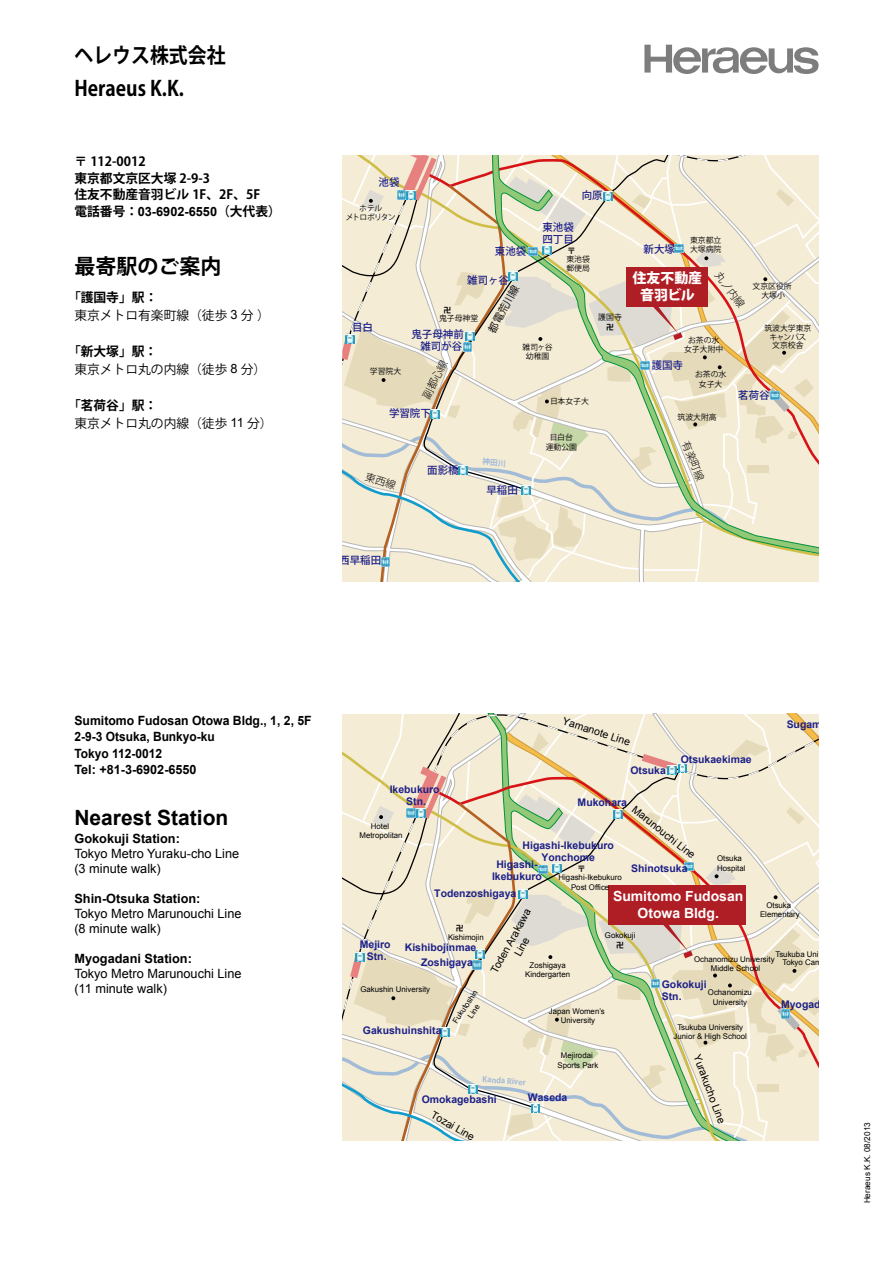
<style>
.page{position:relative;width:893px;height:1263px;background:#fff}
.page>*{position:absolute;margin:0;border:0;box-sizing:border-box;transform-origin:0 0}
.t1{font:700 21px/33px "Koz Go Pro";color:#000;scale:.9 1}
.t2{font:700 21px "Arial";color:#000}
.t3{font:700 21px "Koz Go Pro";color:#000}
.t4{font:700 13.95px/16.8px "Arial";color:#fff;text-align:center}
.t5{font:800 13.95px/16.8px "Koz Go Pro";color:#fff;text-align:center}
.t6{font:12.75px/15px "Arial";color:#000}
.t7{font:700 12.75px/16.5px "Arial";color:#000;scale:.96 1}
.t8{font:700 12.75px "Arial";color:#000}
.t9{font:12.75px/18px "Koz Go Pro";color:#000}
.t10{font:700 12.75px/16.5px "Koz Go Pro";color:#000}
.t11{font:700 10.5px/12.1px "Arial";color:#1d2088}
.t12{font:10.5px/12.6px "Arial";color:#000;text-align:center}
.t13{font:500 10.5px/12.1px "Koz Go Pro";color:#1d2088}
.t14{font:300 10.5px "Koz Go Pro";color:#000}
.t15{font:10.5px "Koz Go Pro";color:#000}
.t16{font:700 8.7px "Koz Go Pro";color:#000}
.t17{font:8.25px "Arial";color:#000}
.t18{font:7.8px/9.4px "Arial";color:#000;text-align:center}
.t19{font:7.8px/9.4px "Koz Go Pro";color:#000;text-align:center}
.t20{font:7.8px/9.4px "Koz Go Pro";letter-spacing:-.09em;color:#000;text-align:center}
.t21{font:700 7.8px "Koz Go Pro";color:#a2bbd7}
.t22{font:700 7.8px "Koz Go Pro";color:#000}
.s1{font-family:"Koz Go Pro"}
.s2{font-weight:700}
.s3{font-family:"Arial"}
</style>
<div class="page">
<svg style="left:644px;top:45px;width:175px;height:29px"></svg>
<svg style="left:342px;top:714px;width:477px;height:426px;background:#e8ddc6"></svg>
<svg style="left:342px;top:155px;width:477px;height:427px;background:#e9dfc9"></svg>
<h1 class="t1" style="left:74px;top:40px;width:170px">ヘレウス株式会社<br>Heraeus .K.K</h1>
<h3 class="t10" style="left:74px;top:154px;width:187px">〒 112-0012<br>東京都文京区大塚 2-9-3<br>住友不動産音羽ビル 、F1 、F2 F5</h3>
<h3 class="t8" style="left:74px;top:203px;width:208px"><span class="s1">電話番号：</span>03-6902-6550<span class="s1">（大代表(</span></h3>
<h1 class="t3" style="left:74px;top:252px;width:148px">最寄駅のご案内</h1>
<h3 class="t9" style="left:74px;top:288px;width:197px;text-indent:-6px"><span class="s2">「護国寺」駅：<br></span>東京メトロ有楽町線（徒歩 <span class="s3">3</span> 分 (</h3>
<h3 class="t9" style="left:74px;top:342px;width:193px;text-indent:-6px"><span class="s2">「新大塚」駅：<br></span>東京メトロ丸の内線（徒歩 <span class="s3">8</span> 分(</h3>
<h3 class="t9" style="left:74px;top:396px;width:200px;text-indent:-6px"><span class="s2">「茗荷谷」駅：<br></span>東京メトロ丸の内線（徒歩 <span class="s3">11</span> 分(</h3>
<h3 class="t13" style="left:379px;top:177px;width:22px">池袋</h3>
<p class="t20" style="left:346px;top:203px;width:52px">ホテル<br>メトロポリタン</p>
<h3 class="t13" style="left:352px;top:322px;width:22px">目白</h3>
<p class="t19" style="left:370px;top:366px;width:33px">学習院大</p>
<h3 class="t13" style="left:582px;top:190px;width:22px">向原</h3>
<h3 class="t13" style="left:542px;top:221px;width:33px">東池袋四丁目</h3>
<h3 class="t13" style="left:495px;top:245px;width:33px">東池袋</h3>
<h3 class="t13" style="left:467px;top:275px;width:43px">雑司ヶ谷</h3>
<p class="t16" style="left:567px;top:245px;width:10px">〒</p>
<p class="t19" style="left:566px;top:255px;width:25px;text-align:left">東池袋郵便局</p>
<h3 class="t15" style="left:485px;top:328px;width:54px;rotate:-61deg">都電荒川線</h3>
<p class="t22" style="left:443px;top:305px;width:9px">卍</p>
<p class="t19" style="left:439px;top:313px;width:41px">鬼子母神堂</p>
<h3 class="t13" style="left:411px;top:329px;width:54px;line-height:11.2px;text-align:right">鬼子母神前雑司が谷</h3>
<p class="t19" style="left:523px;top:342px;width:32px">雑司ヶ谷幼稚園</p>
<h3 class="t14" style="left:419px;top:395px;width:43px;rotate:-63deg">副都心線</h3>
<p class="t19" style="left:550px;top:396px;width:40px">日本女子大</p>
<p class="t19" style="left:598px;top:313px;width:25px">護国寺</p>
<p class="t22" style="left:606px;top:322px;width:9px">卍</p>
<h3 class="t13" style="left:389px;top:408px;width:43px">学習院下</h3>
<h3 class="t13" style="left:427px;top:464px;width:33px">面影橋</h3>
<h3 class="t13" style="left:486px;top:484px;width:33px">早稲田</h3>
<p class="t19" style="left:546px;top:433px;width:33px">目白台運動公園</p>
<h3 class="t13" style="left:644px;top:243px;width:33px">新大塚</h3>
<p class="t19" style="left:690px;top:235px;width:33px;text-align:left">東京都立大塚病院</p>
<h2 class="t5" style="left:632px;top:271px;width:71px">住友不動産音羽ビル</h2>
<h3 class="t14" style="left:723px;top:269px;width:43px;rotate:54deg">丸ノ内線</h3>
<p class="t19" style="left:753px;top:281px;width:41px">文京区役所大塚小</p>
<p class="t19" style="left:684px;top:336px;width:41px">お茶の水女子大附中</p>
<p class="t19" style="left:695px;top:370px;width:33px">お茶の水女子大</p>
<p class="t19" style="left:677px;top:413px;width:41px">筑波大附高</p>
<h3 class="t13" style="left:652px;top:360px;width:33px">護国寺</h3>
<h3 class="t14" style="left:692px;top:439px;width:43px;rotate:68deg">有楽町線</h3>
<p class="t19" style="left:764px;top:324px;width:49px;line-height:8.6px">筑波大学東京キャンパス<br>文京校舎</p>
<h3 class="t13" style="left:738px;top:389px;width:33px">茗荷谷</h3>
<h3 class="t13" style="left:339px;top:555px;width:43px">西早稲田</h3>
<h3 class="t7" style="left:74px;top:713px;width:249px">Sumitomo Fudosan Otowa Bldg., 1, 2, F5<br>2-9-3 Otsuka, Bunkyo-ku<br>Tokyo 112-0012<br>Tel: +81-3-6902-6550</h3>
<h1 class="t2" style="left:74px;top:804px;width:156px">Nearest Station</h1>
<h3 class="t8" style="left:74px;top:830px;width:107px">Gokokuji Station:</h3>
<h3 class="t6" style="left:74px;top:847px;width:166px">Tokyo Metro Yuraku-cho Line<br>3( minute walk(</h3>
<h3 class="t8" style="left:74px;top:890px;width:128px">Shin-Otsuka Station:</h3>
<h3 class="t6" style="left:74px;top:907px;width:169px">Tokyo Metro Marunouchi Line<br>8( minute walk(</h3>
<h3 class="t8" style="left:74px;top:950px;width:119px">Myogadani Station:</h3>
<h3 class="t6" style="left:74px;top:967px;width:169px">Tokyo Metro Marunouchi Line (11 minute walk(</h3>
<h3 class="t12" style="left:565px;top:714px;width:72px;rotate:18deg">Yamanote Line</h3>
<h3 class="t11" style="left:630px;top:764px;width:37px">Otsuka</h3>
<h3 class="t11" style="left:681px;top:753px;width:72px">Otsukaekimae</h3>
<h3 class="t11" style="left:787px;top:719px;width:43px">Sugamo</h3>
<h3 class="t11" style="left:390px;top:783px;width:52px;text-align:center">Ikebukuro<br>Stn.</h3>
<h3 class="t11" style="left:578px;top:797px;width:51px">Mukohara</h3>
<h3 class="t12" style="left:637px;top:803px;width:79px;rotate:38deg">Marunouchi Line</h3>
<p class="t18" style="left:359px;top:821px;width:45px">Hotel<br>Metropolitan</p>
<h3 class="t11" style="left:523px;top:839px;width:93px">Higashi-Ikebukuro</h3>
<h3 class="t11" style="left:492px;top:871px;width:52px">Ikebukuro</h3>
<h3 class="t11" style="left:541px;top:852px;width:55px">Yonchome</h3>
<p class="t18" style="left:717px;top:853px;width:30px;text-align:left">Otsuka<br>Hospital</p>
<h3 class="t11" style="left:496px;top:859px;width:43px">Higashi-</h3>
<h3 class="t11" style="left:631px;top:862px;width:58px">Shinotsuka</h3>
<p class="t16" style="left:577px;top:863px;width:10px">〒</p>
<p class="t18" style="left:559px;top:873px;width:65px">Higashi-Ikebukuro<br>Post Office</p>
<h3 class="t11" style="left:434px;top:887px;width:84px">Todenzoshigaya</h3>
<h2 class="t4" style="left:613px;top:888px;width:132px">Sumitomo Fudosan<br>Otowa Bldg.</h2>
<p class="t18" style="left:760px;top:900px;width:41px">Otsuka<br>Elementary</p>
<h3 class="t12" style="left:488px;top:969px;width:73px;rotate:-61deg">Toden Arakawa<br>Line</h3>
<p class="t22" style="left:456px;top:923px;width:9px">卍</p>
<p class="t18" style="left:605px;top:931px;width:32px">Gokokuji</p>
<p class="t22" style="left:616px;top:940px;width:9px">卍</p>
<p class="t18" style="left:448px;top:932px;width:37px">Kishimojin</p>
<h3 class="t11" style="left:360px;top:939px;width:32px;text-align:center">Mejiro<br>Stn.</h3>
<h3 class="t11" style="left:421px;top:940px;width:57px;line-height:14.9px;text-indent:-16px">Kishibojinmae<br>Zoshigaya</h3>
<p class="t18" style="left:775px;top:949px;width:67px;line-height:8.6px">Tsukuba University<br>Tokyo Campus</p>
<p class="t18" style="left:694px;top:954px;width:82px">Ochanomizu University<br>Middle School</p>
<p class="t18" style="left:525px;top:960px;width:46px">Zoshigaya<br>Kindergarten</p>
<h3 class="t11" style="left:662px;top:978px;width:46px">Gokokuji<br>Stn.</h3>
<p class="t18" style="left:360px;top:984px;width:71px">Gakushin University</p>
<p class="t18" style="left:708px;top:988px;width:46px">Ochanomizu<br>University</p>
<p class="t18" style="left:674px;top:1022px;width:75px">Tsukuba University<br>Junior &amp; High School</p>
<p class="t18" style="left:451px;top:1020px;width:40px;rotate:-56deg">Fukutoshin<br>Line</p>
<h3 class="t11" style="left:781px;top:998px;width:56px">Myogadani</h3>
<p class="t18" style="left:549px;top:1006px;width:57px">Japan Women s’<br>University</p>
<h3 class="t11" style="left:363px;top:1024px;width:80px">Gakushuinshita</h3>
<p class="t21" style="left:483px;top:1074px;width:45px;rotate:5deg">Kanda River</p>
<p class="t18" style="left:557px;top:1051px;width:43px">Mejirodai<br>Sports Park</p>
<h3 class="t11" style="left:422px;top:1093px;width:77px">Omokagebashi</h3>
<h3 class="t12" style="left:435px;top:1108px;width:50px;rotate:30deg">Tozai Line</h3>
<h3 class="t11" style="left:528px;top:1092px;width:41px">Waseda</h3>
<h3 class="t12" style="left:703px;top:1053px;width:74px;rotate:70deg">Yurakucho Line</h3>
<p class="t17" style="left:862px;top:1203px;width:83px;rotate:-90deg">Heraeus K K. . 08/2013</p>
</div>
